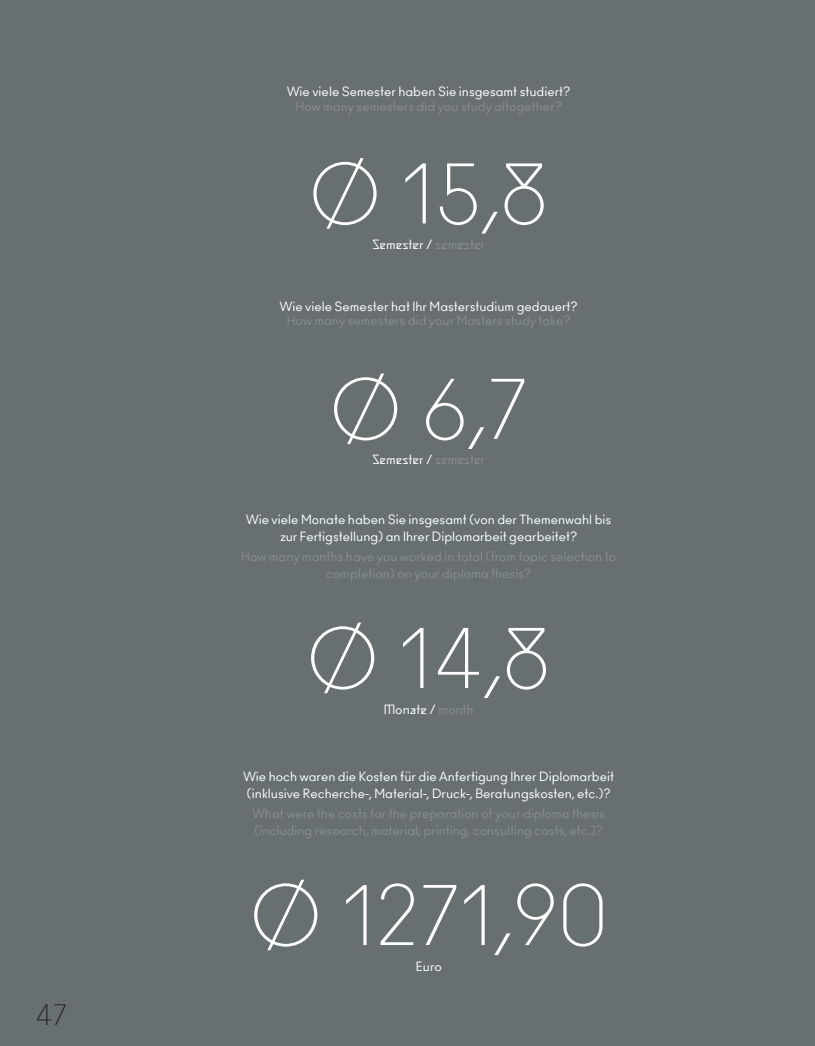
<style>
.page{position:relative;width:815px;height:1046px;background:#fff}
.page>*{position:absolute;margin:0;border:0;box-sizing:border-box;transform-origin:0 0}
.t1{font:300 80px "Ano Angular";color:#fff}
.t2{font:300 27.5px "Ano Angular";color:#231f20}
.INTRO{font:12.5px/16.9px "Ano";color:#fff;text-align:center}
.INTRO-2{font:12.5px/16.9px "Ano";color:#8b8c8e;text-align:center}
.INTRO-3{font:12.5px "Ano Angular";color:#fff}
.s1{color:#8b8c8e}
</style>
<div class="page">
<div style="left:0;top:0;width:815px;height:1045px;background:#686f71"></div>
<p class="t2" style="left:35px;top:998px;width:33px">47</p>
<p class="INTRO" style="left:287px;top:83px;width:285px">Wie viele Semester haben Sie insgesamt studiert?</p>
<p class="INTRO-2" style="left:296px;top:98px;width:268px">How many semesters did you study altogether?</p>
<p class="t1" style="left:309px;top:147px;width:240px">Ø 15,8</p>
<p class="INTRO-3" style="left:372px;top:236px;width:114px">Semester / <span class="s1">semester</span></p>
<p class="INTRO" style="left:280px;top:298px;width:299px">Wie viele Semester hat Ihr Masterstudium gedauert?</p>
<p class="INTRO-2" style="left:287px;top:312px;width:285px">How many semesters did your Masters study take?</p>
<p class="t1" style="left:330px;top:362px;width:199px">Ø 6,7</p>
<p class="INTRO-3" style="left:372px;top:452px;width:114px">Semester / <span class="s1">semester</span></p>
<p class="INTRO" style="left:246px;top:511px;width:366px">Wie viele Monate haben Sie insgesamt (von der Themenwahl bis zur Fertigstellung) an Ihrer Diplomarbeit gearbeitet?</p>
<p class="INTRO-2" style="left:241px;top:548px;width:377px">How many months have you worked in total (from topic selection to completion) on your diploma thesis?</p>
<p class="t1" style="left:307px;top:611px;width:245px">Ø 14,8</p>
<p class="INTRO-3" style="left:384px;top:701px;width:91px">Monate / <span class="s1">month</span></p>
<p class="INTRO" style="left:243px;top:768px;width:372px;text-align:left">Wie hoch waren die Kosten für die Anfertigung Ihrer Diplomarbeit (inklusive Recherche-, Material-, Druck-, Beratungskosten, etc.)?</p>
<p class="INTRO-2" style="left:252px;top:805px;width:354px;text-align:left">What were the costs for the preparation of your diploma thesis (including research, material, printing, consulting costs, etc.)?</p>
<p class="t1" style="left:250px;top:868px;width:359px">Ø 1271,90</p>
<p class="INTRO-3" style="left:416px;top:958px;width:27px">Euro</p>
</div>
